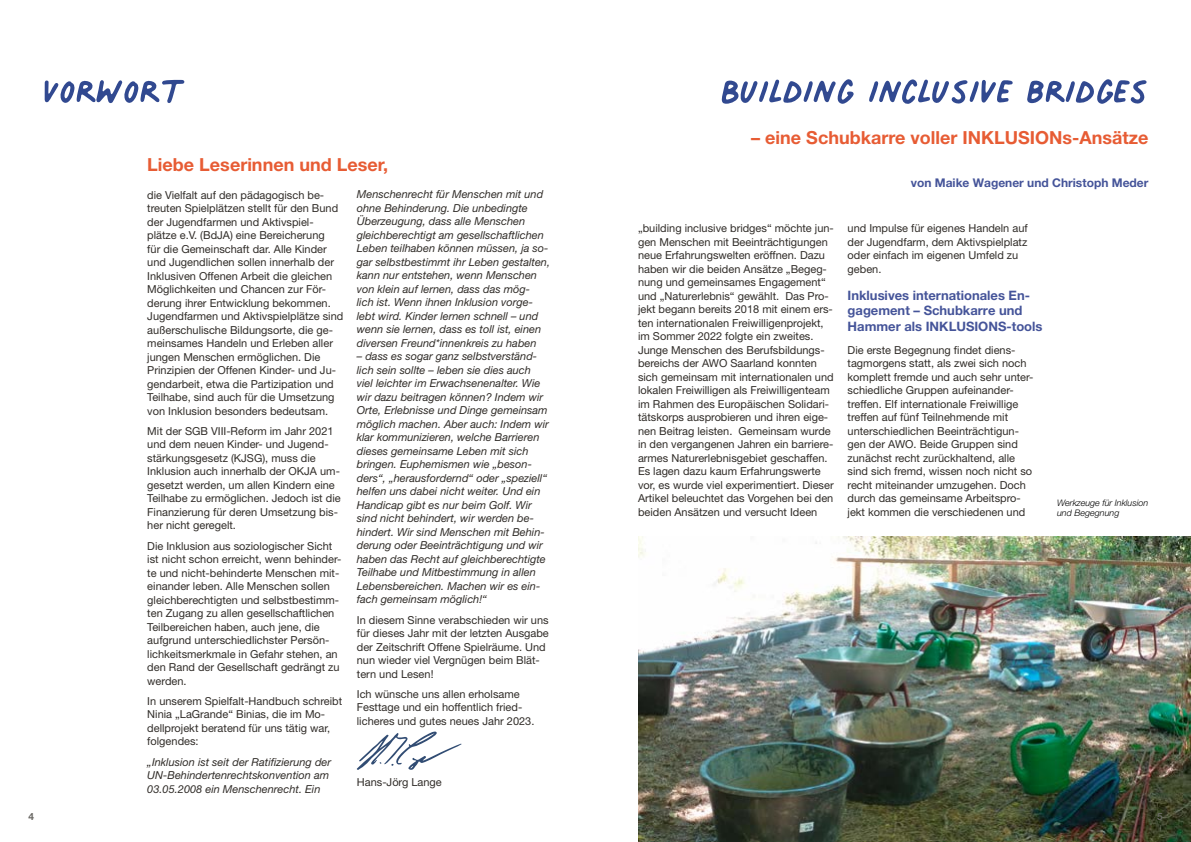
<style>
.page{position:relative;width:1191px;height:842px;background:#fff}
.page>*{position:absolute;margin:0;border:0;box-sizing:border-box;transform-origin:0 0}
.t1{font:70px "Palmer Lake Print";color:#314990}
.t2{font:700 18px "Helvetica Neue LT Pro";color:#e75c34}
.t3{font:700 13px/15.6px "Helvetica Neue LT Pro";color:#455499}
.t4{font:700 12px "Helvetica Neue LT Pro";color:#455499}
.t5{font:11px/13.5px "Helvetica Neue LT Pro";color:#302c28}
.t6{font:italic 11px/13.5px "Helvetica Neue LT Pro";color:#302c28}
.t7{font:700 10px "Helvetica Neue LT Pro";color:#6a6864}
.t8{font:italic 300 9px/10.8px "Helvetica Neue LT Pro";color:#000}
</style>
<div class="page">
<img style="left:638px;top:536px;width:553px;height:306px">
<svg style="left:357px;top:732px;width:104px;height:38px"></svg>
<h1 class="t1" style="left:43px;top:56px;width:144px">Vorwort</h1>
<h2 class="t2" style="left:147px;top:153px;width:242px">Liebe Leserinnen und Leser,</h2>
<p class="t5" style="left:147px;top:188px;width:198px">die Vielfalt auf den pädagogisch be&shy;treuten Spielplätzen stellt für den Bund der Jugendfarmen und Aktivspiel&shy;plätze e.V. (BdJA) eine Bereicherung<br>für die Gemeinschaft dar. Alle Kinder und Jugendlichen sollen innerhalb der Inklusiven Offenen Arbeit die gleichen Möglichkeiten und Chancen zur För&shy;derung ihrer Entwicklung bekommen.<br>Jugendfarmen und Aktivspielplätze sind außerschulische Bildungsorte, die ge&shy;meinsames Handeln und Erleben aller jungen Menschen ermöglichen. Die Prinzipien der Offenen Kinder- und Ju&shy;gendarbeit, etwa die Partizipation und Teilhabe, sind auch für die Umsetzung von Inklusion besonders bedeutsam.</p>
<p class="t5" style="left:147px;top:424px;width:195px">Mit der SGB VIII-Reform im Jahr 2021 und dem neuen Kinder- und Jugend&shy;stärkungsgesetz (KJSG), muss die Inklusion auch innerhalb der OKJA um&shy;gesetzt werden, um allen Kindern eine Teilhabe zu ermöglichen. Jedoch ist die Finanzierung für deren Umsetzung bis&shy;her nicht geregelt.</p>
<p class="t5" style="left:147px;top:539px;width:195px">Die Inklusion aus soziologischer Sicht ist nicht schon erreicht, wenn behinder&shy;te und nicht-behinderte Menschen mit&shy;einander leben. Alle Menschen sollen gleichberechtigten und selbstbestimm&shy;ten Zugang zu allen gesellschaftlichen Teilbereichen haben, auch jene, die aufgrund unterschiedlichster Persön&shy;lichkeitsmerkmale in Gefahr stehen, an den Rand der Gesellschaft gedrängt zu werden.</p>
<p class="t5" style="left:147px;top:694px;width:196px">In unserem Spielfalt-Handbuch schreibt<br>Ninia „LaGrande“ Binias, die im Mo&shy;dellprojekt beratend für uns tätig war, folgendes:</p>
<p class="t6" style="left:147px;top:755px;width:185px">„Inklusion ist seit der Ratifizierung der<br>UN-Behindertenrechtskonvention am<br>03.05.2008 ein Menschenrecht. Ein</p>
<p class="t6" style="left:357px;top:187px;width:195px">Menschenrecht für Menschen mit und ohne Behinderung. Die unbedingte Überzeugung, dass alle Menschen gleichberechtigt am gesellschaftlichen Leben teilhaben können müssen, ja so&shy;gar selbstbestimmt ihr Leben gestalten, kann nur entstehen, wenn Menschen von klein auf lernen, dass das mög-<br>lich ist. Wenn ihnen Inklusion vorge&shy;lebt wird. Kinder lernen schnell – und wenn sie lernen, dass es toll ist, einen diversen Freund*innenkreis zu haben</p>
<p class="t6" style="left:357px;top:349px;width:193px">– dass es sogar ganz selbstverständ&shy;lich sein sollte – leben sie dies auch viel leichter im Erwachsenenalter. Wie wir dazu beitragen können? Indem wir Orte, Erlebnisse und Dinge gemeinsam möglich machen. Aber auch: Indem wir klar kommunizieren, welche Barrieren dieses gemeinsame Leben mit sich bringen. Euphemismen wie „beson&shy;ders“, „herausfordernd“ oder „speziell“ helfen uns dabei nicht weiter. Und ein Handicap gibt es nur beim Golf. Wir sind nicht behindert, wir werden be&shy;hindert. Wir sind Menschen mit Behin&shy;derung oder Beeinträchtigung und wir haben das Recht auf gleichberechtigte Teilhabe und Mitbestimmung in allen Lebensbereichen. Machen wir es ein&shy;fach gemeinsam möglich!“</p>
<p class="t5" style="left:357px;top:613px;width:193px">In diesem Sinne verabschieden wir uns für dieses Jahr mit der letzten Ausgabe der Zeitschrift Offene Spielräume. Und nun wieder viel Vergnügen beim Blät&shy;tern und Lesen!</p>
<p class="t5" style="left:357px;top:687px;width:179px">Ich wünsche uns allen erholsame<br>Festtage und ein hoffentlich fried&shy;licheres und gutes neues Jahr 2023.</p>
<p class="t5" style="left:357px;top:775px;width:86px">Hans-Jörg Lange</p>
<h1 class="t1" style="left:721px;top:56px;width:428px">Building inclusive bridges</h1>
<h2 class="t2" style="left:751px;top:126px;width:399px">– eine Schubkarre voller INKLUSIONs-Ansätze</h2>
<p class="t4" style="left:910px;top:175px;width:239px">von Maike Wagener und Christoph Meder</p>
<p class="t5" style="left:638px;top:221px;width:197px">„building inclusive bridges“ möchte jun&shy;gen Menschen mit Beeinträchtigungen neue Erfahrungswelten eröffnen. Dazu haben wir die beiden Ansätze „Begeg&shy;nung und gemeinsames Engagement“ und „Naturerlebnis“ gewählt. Das Pro&shy;jekt begann bereits 2018 mit einem ers&shy;ten internationalen Freiwilligenprojekt, im Sommer 2022 folgte ein zweites.<br>Junge Menschen des Berufsbildungs&shy;bereichs der AWO Saarland konnten sich gemeinsam mit internationalen und lokalen Freiwilligen als Freiwilligenteam im Rahmen des Europäischen Solidari&shy;tätskorps ausprobieren und ihren eige&shy;nen Beitrag leisten. Gemeinsam wurde in den vergangenen Jahren ein barriere&shy;armes Naturerlebnisgebiet geschaffen.<br>Es lagen dazu kaum Erfahrungswerte vor, es wurde viel experimentiert. Dieser Artikel beleuchtet das Vorgehen bei den beiden Ansätzen und versucht Ideen</p>
<p class="t5" style="left:847px;top:221px;width:182px">und Impulse für eigenes Handeln auf der Jugendfarm, dem Aktivspielplatz oder einfach im eigenen Umfeld zu geben.</p>
<p class="t3" style="left:847px;top:287px;width:196px">Inklusives internationales En&shy;gagement – Schubkarre und<br>Hammer als INKLUSIONS-tools</p>
<p class="t5" style="left:847px;top:343px;width:187px">Die erste Begegnung findet diens&shy;tagmorgens statt, als zwei sich noch komplett fremde und auch sehr unter&shy;schiedliche Gruppen aufeinander&shy;treffen. Elf internationale Freiwillige treffen auf fünf Teilnehmende mit unterschiedlichen Beeinträchtigun&shy;gen der AWO. Beide Gruppen sind zunächst recht zurückhaltend, alle sind sich fremd, wissen noch nicht so recht miteinander umzugehen. Doch durch das gemeinsame Arbeitspro&shy;jekt kommen die verschiedenen und</p>
<p class="t8" style="left:1057px;top:497px;width:93px">Werkzeuge für Inklusion und Begegnung</p>
<p class="t7" style="left:28px;top:810px;width:7px">4</p>
<p class="t7" style="left:1157px;top:810px;width:7px">5</p>
</div>
